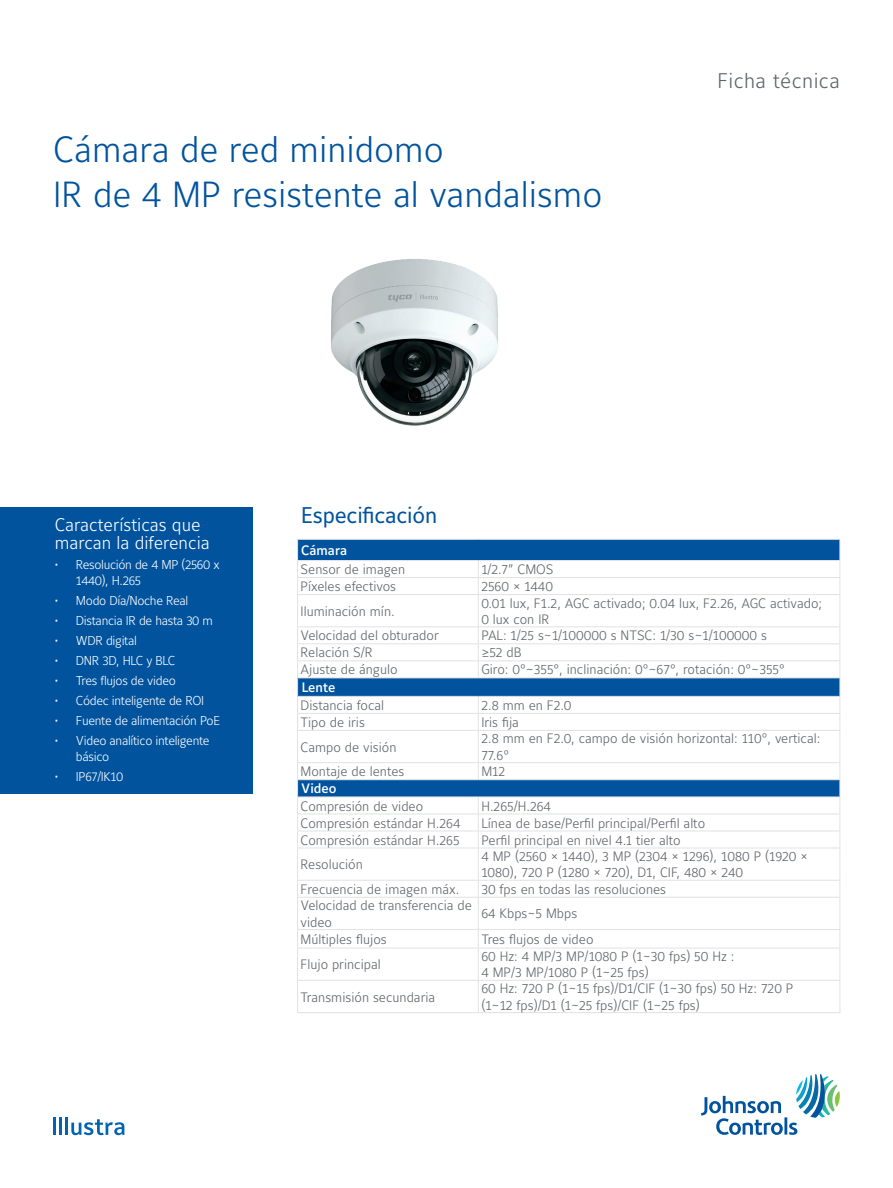
<style>
.page{position:relative;width:893px;height:1188px;background:#fff}
.page>*{position:absolute;margin:0;border:0;box-sizing:border-box;transform-origin:0 0}
.t1{font:300 36px/45px "Maurea Jci Lf ML";color:#01539e}
.t2{font:22.5px "Maurea Jci Lf ML";letter-spacing:-.01em;color:#01539e}
.t3{font:300 21px "Maurea Jci Lf ML";letter-spacing:.02em;color:#5f6369}
.t4{font:300 18px/18px "Maurea Jci Lf ML";color:#fff}
.t5{font:300 13.5px/16.2px "Maurea Jci Lf ML";color:#5f6369}
.t6{font:500 13.5px "Maurea Jci Lf ML";color:#fff}
.t7{font:300 12.75px/15.8px "Maurea Jci Lf ML";letter-spacing:-.025em;color:#fff}
</style>
<div class="page">
<div style="left:0;top:507px;width:252px;height:287px;background:#01539e"></div>
<svg style="left:701px;top:1074px;width:139px;height:61px"></svg>
<hr style="left:53px;top:1118px;width:3px;height:17px;background:#0164b2">
<hr style="left:59px;top:1117px;width:3px;height:18px;background:#0164b2">
<hr style="left:65px;top:1117px;width:3px;height:18px;background:#0164b2">
<svg style="left:71px;top:1119px;width:54px;height:16px"></svg>
<img style="left:331px;top:259px;width:167px;height:167px">
<svg style="left:298px;top:540px;width:541px;height:256px"></svg>
<div style="left:298px;top:678px;width:542px;height:18px;background:#01539e"></div>
<hr style="left:297px;top:539px;width:181px;height:1px;background:#e2e4e2">
<hr style="left:478px;top:539px;width:362px;height:1px;background:#e2e4e2">
<hr style="left:297px;top:560px;width:181px;height:1px;background:#e2e4e2">
<hr style="left:478px;top:560px;width:362px;height:1px;background:#e2e4e2">
<hr style="left:297px;top:577px;width:181px;height:1px;background:#e2e4e2">
<svg style="left:297px;top:540px;width:1px;height:54px"></svg>
<hr style="left:478px;top:577px;width:362px;height:1px;background:#e2e4e2">
<svg style="left:478px;top:561px;width:1px;height:33px"></svg>
<svg style="left:839px;top:540px;width:2px;height:54px"></svg>
<hr style="left:297px;top:594px;width:181px;height:1px;background:#e2e4e2">
<hr style="left:297px;top:595px;width:1px;height:31px;background:#e2e4e2">
<hr style="left:478px;top:594px;width:362px;height:1px;background:#e2e4e2">
<hr style="left:478px;top:595px;width:1px;height:31px;background:#e2e4e2">
<hr style="left:839px;top:595px;width:1px;height:31px;background:#e2e4e2">
<hr style="left:297px;top:626px;width:181px;height:1px;background:#e2e4e2">
<hr style="left:478px;top:626px;width:362px;height:1px;background:#e2e4e2">
<hr style="left:297px;top:643px;width:181px;height:1px;background:#e2e4e2">
<hr style="left:478px;top:643px;width:362px;height:1px;background:#e2e4e2">
<hr style="left:297px;top:660px;width:181px;height:1px;background:#e2e4e2">
<hr style="left:478px;top:660px;width:362px;height:1px;background:#e2e4e2">
<svg style="left:478px;top:627px;width:1px;height:50px"></svg>
<hr style="left:297px;top:677px;width:181px;height:1px;background:#e2e4e2">
<hr style="left:478px;top:677px;width:362px;height:1px;background:#e2e4e2">
<hr style="left:297px;top:696px;width:181px;height:1px;background:#e2e4e2">
<hr style="left:478px;top:696px;width:362px;height:1px;background:#e2e4e2">
<hr style="left:297px;top:713px;width:181px;height:1px;background:#e2e4e2">
<svg style="left:297px;top:627px;width:1px;height:103px"></svg>
<hr style="left:478px;top:713px;width:362px;height:1px;background:#e2e4e2">
<svg style="left:478px;top:697px;width:1px;height:33px"></svg>
<hr style="left:297px;top:730px;width:181px;height:1px;background:#e2e4e2">
<hr style="left:297px;top:731px;width:1px;height:31px;background:#e2e4e2">
<hr style="left:478px;top:730px;width:362px;height:1px;background:#e2e4e2">
<hr style="left:478px;top:731px;width:1px;height:31px;background:#e2e4e2">
<hr style="left:839px;top:731px;width:1px;height:31px;background:#e2e4e2">
<hr style="left:297px;top:762px;width:181px;height:1px;background:#e2e4e2">
<hr style="left:478px;top:762px;width:362px;height:1px;background:#e2e4e2">
<svg style="left:478px;top:763px;width:1px;height:16px"></svg>
<hr style="left:297px;top:779px;width:181px;height:1px;background:#e2e4e2">
<hr style="left:478px;top:779px;width:362px;height:1px;background:#e2e4e2">
<hr style="left:297px;top:796px;width:181px;height:2px;background:#e2e4e2">
<hr style="left:478px;top:796px;width:362px;height:2px;background:#e2e4e2">
<hr style="left:297px;top:813px;width:181px;height:2px;background:#e2e4e2">
<hr style="left:478px;top:813px;width:362px;height:2px;background:#e2e4e2">
<hr style="left:297px;top:830px;width:181px;height:2px;background:#e2e4e2">
<svg style="left:297px;top:763px;width:1px;height:84px"></svg>
<hr style="left:478px;top:830px;width:362px;height:2px;background:#e2e4e2">
<svg style="left:478px;top:798px;width:1px;height:49px"></svg>
<svg style="left:839px;top:763px;width:2px;height:84px"></svg>
<hr style="left:297px;top:847px;width:181px;height:2px;background:#e2e4e2">
<hr style="left:297px;top:849px;width:1px;height:31px;background:#e2e4e2">
<hr style="left:478px;top:847px;width:362px;height:2px;background:#e2e4e2">
<hr style="left:478px;top:849px;width:1px;height:31px;background:#e2e4e2">
<hr style="left:839px;top:849px;width:1px;height:31px;background:#e2e4e2">
<hr style="left:297px;top:880px;width:181px;height:1px;background:#e2e4e2">
<svg style="left:297px;top:881px;width:1px;height:16px"></svg>
<hr style="left:478px;top:880px;width:362px;height:1px;background:#e2e4e2">
<svg style="left:478px;top:881px;width:1px;height:16px"></svg>
<svg style="left:839px;top:881px;width:1px;height:16px"></svg>
<hr style="left:297px;top:897px;width:181px;height:1px;background:#e2e4e2">
<hr style="left:297px;top:898px;width:1px;height:31px;background:#e2e4e2">
<hr style="left:478px;top:897px;width:362px;height:1px;background:#e2e4e2">
<hr style="left:478px;top:898px;width:1px;height:31px;background:#e2e4e2">
<hr style="left:839px;top:898px;width:1px;height:31px;background:#e2e4e2">
<hr style="left:297px;top:929px;width:181px;height:1px;background:#e2e4e2">
<svg style="left:297px;top:930px;width:1px;height:18px"></svg>
<hr style="left:478px;top:929px;width:362px;height:1px;background:#e2e4e2">
<svg style="left:478px;top:930px;width:1px;height:18px"></svg>
<svg style="left:839px;top:930px;width:1px;height:18px"></svg>
<hr style="left:297px;top:948px;width:181px;height:1px;background:#e2e4e2">
<hr style="left:297px;top:949px;width:1px;height:31px;background:#e2e4e2">
<hr style="left:478px;top:948px;width:362px;height:1px;background:#e2e4e2">
<hr style="left:478px;top:949px;width:1px;height:31px;background:#e2e4e2">
<hr style="left:839px;top:949px;width:1px;height:31px;background:#e2e4e2">
<hr style="left:297px;top:980px;width:181px;height:1px;background:#e2e4e2">
<hr style="left:297px;top:981px;width:1px;height:31px;background:#e2e4e2">
<hr style="left:478px;top:980px;width:362px;height:1px;background:#e2e4e2">
<hr style="left:478px;top:981px;width:1px;height:31px;background:#e2e4e2">
<hr style="left:839px;top:981px;width:1px;height:31px;background:#e2e4e2">
<hr style="left:297px;top:1012px;width:181px;height:1px;background:#e2e4e2">
<hr style="left:478px;top:1012px;width:362px;height:1px;background:#e2e4e2">
<svg style="left:839px;top:627px;width:2px;height:103px"></svg>
<h1 class="t1" style="left:53px;top:126px;width:551px">Cámara de red minidomo<br>IR de 4 MP resistente al vandalismo</h1>
<h3 class="t3" style="left:717px;top:68px;width:124px">Ficha técnica</h3>
<h3 class="t4" style="left:55px;top:516px;width:157px">Características que marcan la diferencia</h3>
<p class="t7" style="left:76px;top:557px;width:145px;text-indent:-21px">• Resolución de 4 MP (2560 x<br>1440), H.265</p>
<p class="t7" style="left:55px;top:592px;width:135px">• Modo Día/Noche Real</p>
<p class="t7" style="left:55px;top:612px;width:160px">• Distancia IR de hasta 30 m</p>
<p class="t7" style="left:55px;top:632px;width:84px">• WDR digital</p>
<p class="t7" style="left:55px;top:652px;width:122px">• DNR 3D, HLC y BLC</p>
<p class="t7" style="left:55px;top:672px;width:123px">• Tres flujos de video</p>
<p class="t7" style="left:55px;top:692px;width:151px">• Códec inteligente de ROI</p>
<p class="t7" style="left:55px;top:712px;width:167px">• Fuente de alimentación PoE</p>
<p class="t7" style="left:76px;top:732px;width:135px;text-indent:-21px">• Video analítico inteligente básico</p>
<p class="t7" style="left:55px;top:768px;width:70px">• IP67/IK10</p>
<h2 class="t2" style="left:301px;top:502px;width:138px">Especificación</h2>
<p class="t6" style="left:301px;top:542px;width:47px">Cámara</p>
<p class="t5" style="left:301px;top:561px;width:106px">Sensor de imagen</p>
<p class="t5" style="left:481px;top:561px;width:74px">1/2.7” CMOS</p>
<p class="t5" style="left:301px;top:578px;width:97px">Píxeles efectivos</p>
<p class="t5" style="left:481px;top:578px;width:73px">2560 × 1440</p>
<p class="t5" style="left:301px;top:603px;width:96px">Iluminación mín.</p>
<p class="t5" style="left:481px;top:595px;width:342px">0.01 lux, F1.2, AGC activado; 0.04 lux, F2.26, AGC activado;<br>0 lux con IR</p>
<p class="t5" style="left:301px;top:627px;width:140px">Velocidad del obturador</p>
<p class="t5" style="left:481px;top:627px;width:287px">PAL: 1/25 s~1/100000 s NTSC: 1/30 s~1/100000 s</p>
<p class="t5" style="left:301px;top:644px;width:74px">Relación S/R</p>
<p class="t5" style="left:481px;top:644px;width:42px">≥52 dB</p>
<p class="t5" style="left:301px;top:661px;width:98px">Ajuste de ángulo</p>
<p class="t5" style="left:481px;top:661px;width:305px">Giro: 0°~355°, inclinación: 0°~67°, rotación: 0°~355°</p>
<p class="t6" style="left:302px;top:679px;width:35px">Lente</p>
<p class="t5" style="left:301px;top:697px;width:85px">Distancia focal</p>
<p class="t5" style="left:481px;top:697px;width:92px">2.8 mm en F2.0</p>
<p class="t5" style="left:301px;top:714px;width:66px">Tipo de iris</p>
<p class="t5" style="left:481px;top:714px;width:39px">Iris fija</p>
<p class="t5" style="left:301px;top:739px;width:97px">Campo de visión</p>
<p class="t5" style="left:481px;top:730px;width:341px">2.8 mm en F2.0, campo de visión horizontal: 110°, vertical:<br>77.6°</p>
<p class="t5" style="left:301px;top:763px;width:105px">Montaje de lentes</p>
<p class="t5" style="left:481px;top:763px;width:25px">M12</p>
<p class="t6" style="left:301px;top:781px;width:37px">Video</p>
<p class="t5" style="left:301px;top:797px;width:124px">Compresión de video</p>
<p class="t5" style="left:481px;top:797px;width:71px">H.265/H.264</p>
<p class="t5" style="left:301px;top:814px;width:161px">Compresión estándar H.264</p>
<p class="t5" style="left:481px;top:814px;width:225px">Línea de base/Perfil principal/Perfil alto</p>
<p class="t5" style="left:301px;top:831px;width:161px">Compresión estándar H.265</p>
<p class="t5" style="left:481px;top:831px;width:201px">Perfil principal en nivel 4.1 tier alto</p>
<p class="t5" style="left:301px;top:856px;width:64px">Resolución</p>
<p class="t5" style="left:481px;top:848px;width:328px">4 MP (2560 × 1440), 3 MP (2304 × 1296), 1080 P (1920 ×<br>1080), 720 P (1280 × 720), D1, CIF, 480 × 240</p>
<p class="t5" style="left:301px;top:881px;width:160px">Frecuencia de imagen máx.</p>
<p class="t5" style="left:481px;top:881px;width:186px">30 fps en todas las resoluciones</p>
<p class="t5" style="left:301px;top:897px;width:173px">Velocidad de transferencia de video</p>
<p class="t5" style="left:481px;top:905px;width:97px">64 Kbps~5 Mbps</p>
<p class="t5" style="left:301px;top:931px;width:88px">Múltiples flujos</p>
<p class="t5" style="left:481px;top:931px;width:114px">Tres flujos de video</p>
<p class="t5" style="left:301px;top:956px;width:82px">Flujo principal</p>
<p class="t5" style="left:481px;top:948px;width:255px">60 Hz: 4 MP/3 MP/1080 P (1~30 fps) 50 Hz :<br>4 MP/3 MP/1080 P (1~25 fps)</p>
<p class="t5" style="left:301px;top:988px;width:136px">Transmisión secundaria</p>
<p class="t5" style="left:481px;top:980px;width:314px">60 Hz: 720 P (1~15 fps)/D1/CIF (1~30 fps) 50 Hz: 720 P (1~12 fps)/D1 (1~25 fps)/CIF (1~25 fps)</p>
</div>
